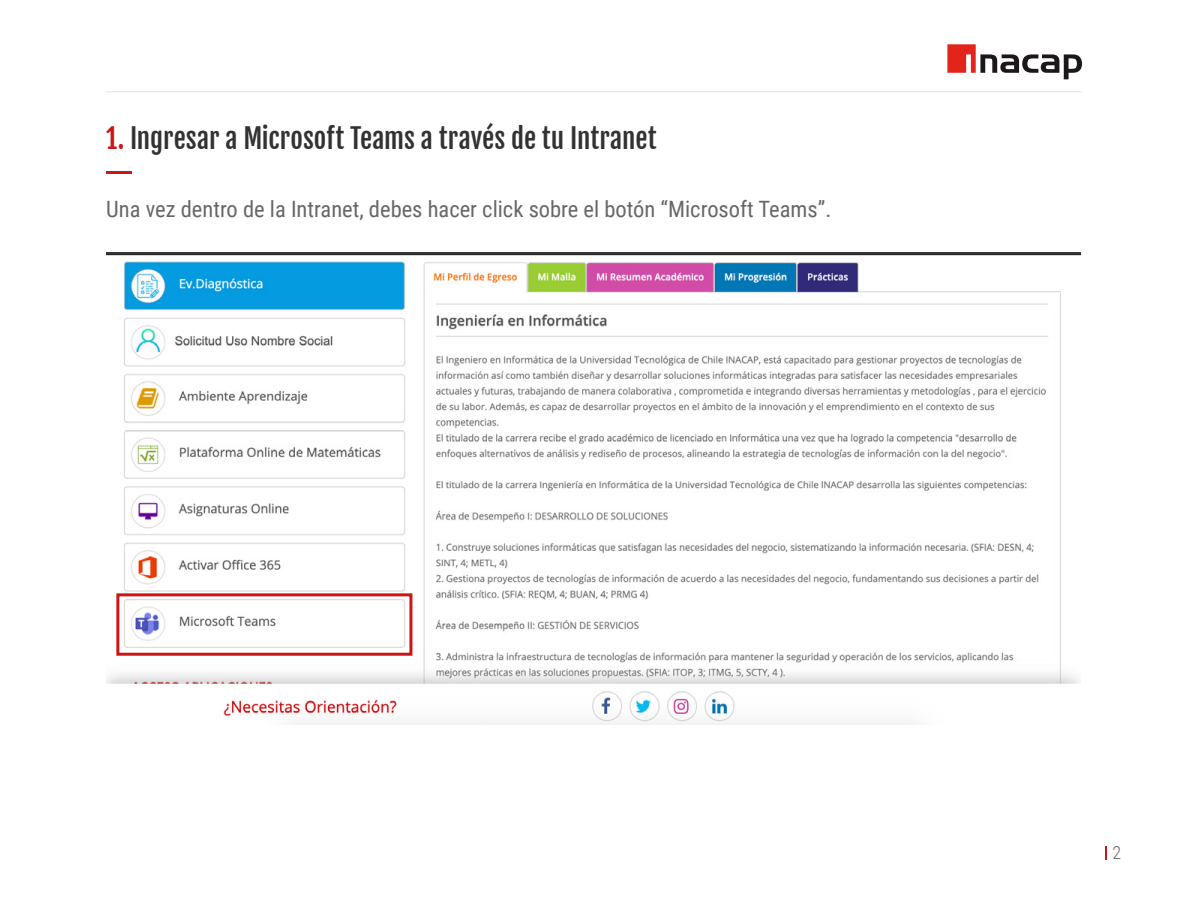
<style>
.page{position:relative;width:1188px;height:918px;background:#fff}
.page>*{position:absolute;margin:0;border:0;box-sizing:border-box;transform-origin:0 0}
.t1{font:27px "Fjalla One";letter-spacing:-.005em;color:#333232}
.t2{font:22.5px "Roboto Condensed";color:#666766}
.t3{font:300 18px "Roboto Condensed";color:#666766}
.s1{color:#cb1517}
</style>
<div class="page">
<svg style="left:947px;top:44px;width:135px;height:35px"></svg>
<hr style="left:106px;top:91px;width:976px;height:1px;background:#9a999a">
<svg style="left:1106px;top:847px;width:1px;height:13px"></svg>
<img style="left:106px;top:253px;width:975px;height:471px">
<hr style="left:107px;top:171px;width:25px;height:3px;background:#cb1517">
<div style="left:116px;top:593px;width:296px;height:63px;border:3px solid #cb1517"></div>
<p class="t1" style="left:106px;top:122px;width:552px"><span class="s1">1.</span> Ingresar a Microsoft Teams a través de tu Intranet</p>
<p class="t2" style="left:106px;top:193px;width:726px">Una vez dentro de la Intranet, debes hacer click sobre el botón “Microsoft Teams”.</p>
<p class="t3" style="left:1113px;top:840px;width:10px">2</p>
</div>
